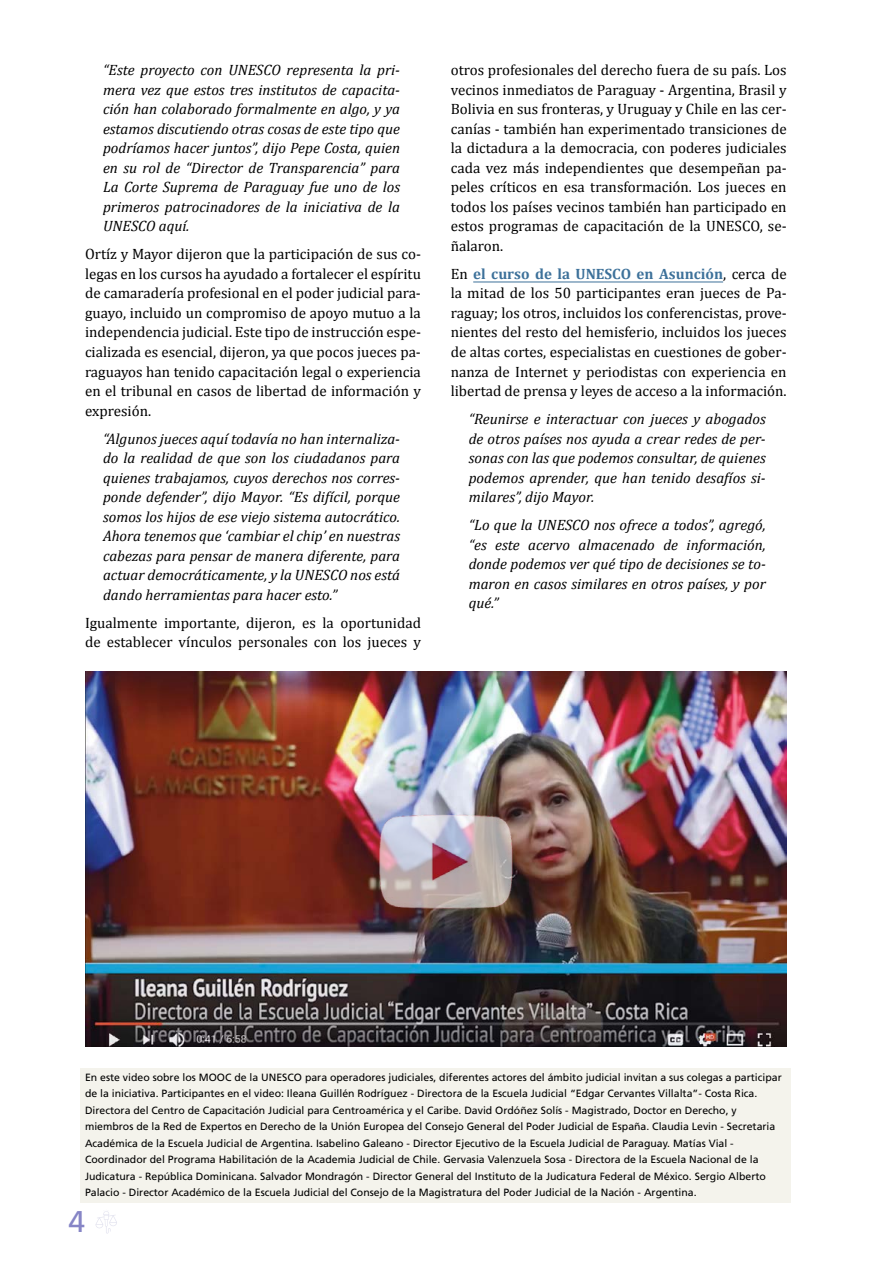
<style>
.page{position:relative;width:893px;height:1263px;background:#fff}
.page>*{position:absolute;margin:0;border:0;box-sizing:border-box;transform-origin:0 0}
.t1{font:30px "Frutiger LT Std";color:#8685c6}
.t2{font:15px/19.5px "Cambria";color:#000;text-align:justify}
.t3{font:italic 15px/19.5px "Cambria";color:#000;text-align:justify}
.t4{font:10.5px/16.5px "Frutiger LT Std";color:#000}
.s1{font-weight:700;color:#3d719a}
</style>
<div class="page">
<svg style="left:95px;top:1211px;width:22px;height:22px"></svg>
<hr style="left:473px;top:282px;width:250px;height:1px;background:#3d719a">
<img style="left:85px;top:672px;width:702px;height:374px">
<img style="left:376px;top:813px;width:141px;height:96px">
<div style="left:81px;top:1069px;width:710px;height:134px;background:#f4f3ec"></div>
<p class="t3" style="left:103px;top:60px;width:299px">“Este proyecto con UNESCO representa la pri&shy;mera vez que estos tres institutos de capacita&shy;ción han colaborado formalmente en algo, y ya estamos discutiendo otras cosas de este tipo que podríamos hacer juntos”, dijo Pepe Costa, quien en su rol de “Director de Transparencia” para La Corte Suprema de Paraguay fue uno de los primeros patrocinadores de la iniciativa de la UNESCO aquí.</p>
<p class="t2" style="left:85px;top:245px;width:337px">Ortíz y Mayor dijeron que la participación de sus co&shy;legas en los cursos ha ayudado a fortalecer el espíritu de camaradería profesional en el poder judicial para&shy;guayo, incluido un compromiso de apoyo mutuo a la independencia judicial. Este tipo de instrucción espe&shy;cializada es esencial, dijeron, ya que pocos jueces pa&shy;raguayos han tenido capacitación legal o experiencia en el tribunal en casos de libertad de información y expresión.</p>
<p class="t3" style="left:103px;top:428px;width:299px">“Algunos jueces aquí todavía no han internaliza&shy;do la realidad de que son los ciudadanos para quienes trabajamos, cuyos derechos nos corres&shy;ponde defender”, dijo Mayor. “Es difícil, porque somos los hijos de ese viejo sistema autocrático.<br>Ahora tenemos que ‘cambiar el chip’ en nuestras cabezas para pensar de manera diferente, para actuar democráticamente, y la UNESCO nos está dando herramientas para hacer esto.”</p>
<p class="t2" style="left:85px;top:613px;width:337px">Igualmente importante, dijeron, es la oportunidad de establecer vínculos personales con los jueces y</p>
<p class="t2" style="left:451px;top:61px;width:337px">otros profesionales del derecho fuera de su país. Los vecinos inmediatos de Paraguay - Argentina, Brasil y Bolivia en sus fronteras, y Uruguay y Chile en las cer&shy;canías - también han experimentado transiciones de la dictadura a la democracia, con poderes judiciales cada vez más independientes que desempeñan pa&shy;peles críticos en esa transformación. Los jueces en todos los países vecinos también han participado en estos programas de capacitación de la UNESCO, se&shy;ñalaron.</p>
<p class="t2" style="left:451px;top:264px;width:337px">En <span class="s1">el curso de la UNESCO en Asunción</span>, cerca de la mitad de los 50 participantes eran jueces de Pa&shy;raguay; los otros, incluidos los conferencistas, prove&shy;nientes del resto del hemisferio, incluidos los jueces de altas cortes, especialistas en cuestiones de gober&shy;nanza de Internet y periodistas con experiencia en libertad de prensa y leyes de acceso a la información.</p>
<p class="t3" style="left:469px;top:408px;width:299px">“Reunirse e interactuar con jueces y abogados de otros países nos ayuda a crear redes de per&shy;sonas con las que podemos consultar, de quienes podemos aprender, que han tenido desafíos si&shy;milares”, dijo Mayor.</p>
<p class="t3" style="left:469px;top:514px;width:299px">“Lo que la UNESCO nos ofrece a todos”, agregó, “es este acervo almacenado de información, donde podemos ver qué tipo de decisiones se to&shy;maron en casos similares en otros países, y por qué.”</p>
<p class="t4" style="left:85px;top:1069px;width:698px">En este video sobre los MOOC de la UNESCO para operadores judiciales, diferentes actores del ámbito judicial invitan a sus colegas a participar de la iniciativa. Participantes en el video: Ileana Guillén Rodríguez - Directora de la Escuela Judicial “Edgar Cervantes Villalta”- Costa Rica.<br>Directora del Centro de Capacitación Judicial para Centroamérica y el Caribe. David Ordóñez Solís - Magistrado, Doctor en Derecho, y miembros de la Red de Expertos en Derecho de la Unión Europea del Consejo General del Poder Judicial de España. Claudia Levin - Secretaria Académica de la Escuela Judicial de Argentina. Isabelino Galeano - Director Ejecutivo de la Escuela Judicial de Paraguay. Matías Vial - Coordinador del Programa Habilitación de la Academia Judicial de Chile. Gervasia Valenzuela Sosa - Directora de la Escuela Nacional de la Judicatura - República Dominicana. Salvador Mondragón - Director General del Instituto de la Judicatura Federal de México. Sergio Alberto Palacio - Director Académico de la Escuela Judicial del Consejo de la Magistratura del Poder Judicial de la Nación - Argentina.</p>
<h1 class="t1" style="left:68px;top:1204px;width:18px">4</h1>
</div>
